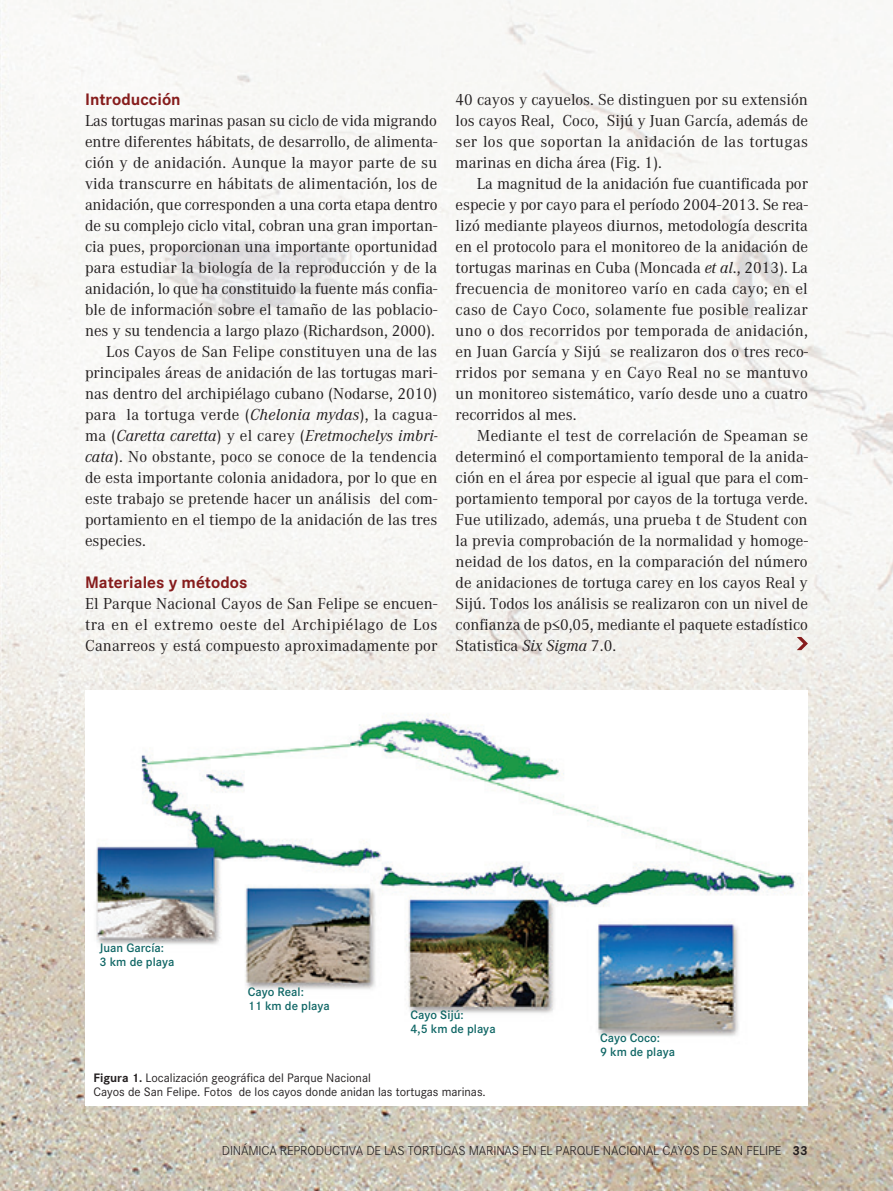
<style>
.page{position:relative;width:893px;height:1191px;background:#fff}
.page>*{position:absolute;margin:0;border:0;box-sizing:border-box;transform-origin:0 0}
.Titulos_interiores{font:700 17.25px "Corporate S";color:#861c1c}
.Inicio_Capitular{font:16.5px/21px "Corporate A";color:#231f20;text-align:justify}
.Inicio_Capitular-2{font:16.5px/21px "Corporate A";letter-spacing:.025em;color:#231f20}
.Subt{font:300 13.5px "Corporate S";letter-spacing:-.015em;color:#231f20}
.Subt-2{font:700 13.5px "Corporate S";color:#231f20}
.Pie_de_fotos{font:12.75px "Corporate S";color:#231f20}
.Pie_de_fotos-2{font:600 12.75px "Corporate S";color:#0f6665}
.s1{font-style:italic}
.s2{font-weight:700}
</style>
<div class="page">
<img style="left:0;top:0;width:893px;height:1191px">
<div style="left:85px;top:690px;width:723px;height:416px;background:#fff"></div>
<img style="left:96px;top:713px;width:702px;height:323px">
<svg style="left:797px;top:637px;width:11px;height:13px"></svg>
<p class="Titulos_interiores" style="left:85px;top:89px;width:97px">Introducción</p>
<p class="Inicio_Capitular" style="left:85px;top:110px;width:354px">Las tortugas marinas pasan su ciclo de vida migrando entre diferentes hábitats, de desarrollo, de alimenta&shy;ción y de anidación. Aunque la mayor parte de su vida transcurre en hábitats de alimentación, los de anidación, que corresponden a una corta etapa dentro de su complejo ciclo vital, cobran una gran importan&shy;cia pues, proporcionan una importante oportunidad para estudiar la biología de la reproducción y de la anidación, lo que ha constituido la fuente más confia&shy;ble de información sobre el tamaño de las poblacio&shy;nes y su tendencia a largo plazo (Richardson, 2000).</p>
<p class="Inicio_Capitular" style="left:85px;top:341px;width:354px;text-indent:21px">Los Cayos de San Felipe constituyen una de las principales áreas de anidación de las tortugas mari&shy;nas dentro del archipiélago cubano (Nodarse, 2010) para la tortuga verde (<span class="s1">Chelonia mydas</span>), la cagua&shy;ma (<span class="s1">Caretta caretta</span>) y el carey (<span class="s1">Eretmochelys imbri&shy;cata</span>). No obstante, poco se conoce de la tendencia de esta importante colonia anidadora, por lo que en este trabajo se pretende hacer un análisis del com&shy;portamiento en el tiempo de la anidación de las tres especies.</p>
<p class="Titulos_interiores" style="left:85px;top:572px;width:164px">Materiales y métodos</p>
<p class="Inicio_Capitular" style="left:85px;top:593px;width:354px">El Parque Nacional Cayos de San Felipe se encuen&shy;tra en el extremo oeste del Archipiélago de Los Canarreos y está compuesto aproximadamente por</p>
<p class="Inicio_Capitular" style="left:456px;top:89px;width:354px">40 cayos y cayuelos. Se distinguen por su extensión los cayos Real, Coco, Sijú y Juan García, además de</p>
<p class="Inicio_Capitular-2" style="left:456px;top:131px;width:354px">ser los que soportan la anidación de las tortugas marinas en dicha área (Fig. 1).</p>
<p class="Inicio_Capitular" style="left:456px;top:173px;width:354px;text-indent:21px">La magnitud de la anidación fue cuantificada por especie y por cayo para el período 2004-2013. Se rea&shy;lizó mediante playeos diurnos, metodología descrita en el protocolo para el monitoreo de la anidación de tortugas marinas en Cuba (Moncada <span class="s1">et al</span>., 2013). La frecuencia de monitoreo varío en cada cayo; en el caso de Cayo Coco, solamente fue posible realizar uno o dos recorridos por temporada de anidación, en Juan García y Sijú se realizaron dos o tres reco&shy;rridos por semana y en Cayo Real no se mantuvo un monitoreo sistemático, varío desde uno a cuatro recorridos al mes.</p>
<p class="Inicio_Capitular" style="left:456px;top:426px;width:354px;text-indent:21px">Mediante el test de correlación de Speaman se determinó el comportamiento temporal de la anida&shy;ción en el área por especie al igual que para el com&shy;portamiento temporal por cayos de la tortuga verde.<br>Fue utilizado, además, una prueba t de Student con la previa comprobación de la normalidad y homoge&shy;neidad de los datos, en la comparación del número de anidaciones de tortuga carey en los cayos Real y Sijú. Todos los análisis se realizaron con un nivel de confianza de p≤0,05, mediante el paquete estadístico Statistica <span class="s1">Six Sigma</span> 7.0.</p>
<p class="Pie_de_fotos-2" style="left:99px;top:940px;width:66px">Juan García:</p>
<p class="Pie_de_fotos-2" style="left:99px;top:954px;width:76px">3 km de playa</p>
<p class="Pie_de_fotos-2" style="left:248px;top:984px;width:58px">Cayo Real:</p>
<p class="Pie_de_fotos-2" style="left:248px;top:998px;width:83px">11 km de playa</p>
<p class="Pie_de_fotos-2" style="left:410px;top:1007px;width:55px">Cayo Sijú:</p>
<p class="Pie_de_fotos-2" style="left:410px;top:1021px;width:87px">4,5 km de playa</p>
<p class="Pie_de_fotos" style="left:94px;top:1070px;width:279px"><span class="s2">Figura 1.</span> Localización geográfica del Parque Nacional</p>
<p class="Pie_de_fotos" style="left:94px;top:1085px;width:394px">Cayos de San Felipe. Fotos de los cayos donde anidan las tortugas marinas.</p>
<p class="Pie_de_fotos-2" style="left:600px;top:1030px;width:62px">Cayo Coco:</p>
<p class="Pie_de_fotos-2" style="left:600px;top:1045px;width:76px">9 km de playa</p>
<p class="Subt" style="left:222px;top:1143px;width:561px">DINÁMICA REPRODUCTIVA DE LAS TORTUGAS MARINAS EN EL PARQUE NACIONAL CAYOS DE SAN FELIPE</p>
<p class="Subt-2" style="left:792px;top:1143px;width:17px">33</p>
</div>
